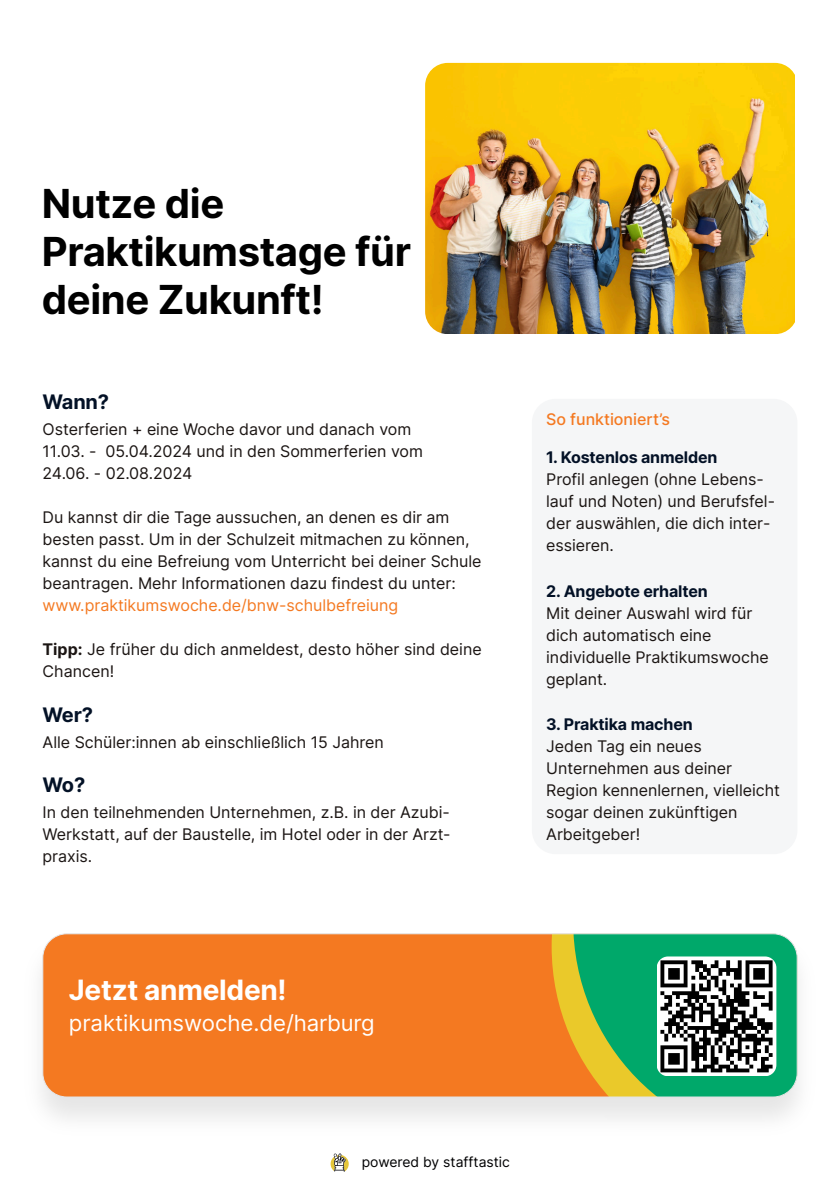
<style>
.page{position:relative;width:840px;height:1191px;background:#fff}
.page>*{position:absolute;margin:0;border:0;box-sizing:border-box;transform-origin:0 0}
.t1{font:700 40px/48px "Inter";letter-spacing:-.01em;color:#000}
.t2{font:700 28px "Inter";letter-spacing:-.01em;color:#fff}
.t3{font:22.2px "Inter";color:#fff}
.t4{font:700 20px "Inter";letter-spacing:-.04em;color:#031126}
.t5{font:16px/22px "Inter";color:#1b1513}
.t6{font:700 16px "Inter";letter-spacing:-.01em;color:#031126}
.t7{font:16px "Inter";color:#f47921}
.t8{font:500 16px "Inter";color:#f47921}
.t9{font:14px "Inter";color:#000002}
.s1{font-weight:700}
</style>
<div class="page">
<img style="left:425px;top:63px;width:369px;height:270px">
<img style="left:41px;top:936px;width:758px;height:184px">
<div style="left:43px;top:933px;width:753px;height:164px;background:#f47921;border-radius:24px"></div>
<svg style="left:551px;top:935px;width:22px;height:107px;fill:#eac92a"></svg>
<svg style="left:573px;top:933px;width:223px;height:164px;background:#549d6e"></svg>
<div style="left:531px;top:399px;width:266px;height:455px;background:#f5f6f7;border-radius:24px"></div>
<svg style="left:330px;top:1153px;width:18px;height:19px"></svg>
<h1 class="t1" style="left:42px;top:179px;width:370px">Nutze die<br>Praktikumstage für deine Zukunft!</h1>
<p class="t4" style="left:43px;top:390px;width:68px">Wann?</p>
<p class="t5" style="left:43px;top:418px;width:382px">Osterferien + eine Woche davor und danach vom<br>11.03. - 05.04.2024 und in den Sommerferien vom<br>24.06. - 02.08.2024</p>
<p class="t5" style="left:43px;top:506px;width:440px">Du kannst dir die Tage aussuchen, an denen es dir am besten passt. Um in der Schulzeit mitmachen zu können, kannst du eine Befreiung vom Unterricht bei deiner Schule beantragen. Mehr Informationen dazu findest du unter:</p>
<p class="t7" style="left:43px;top:596px;width:357px">www.praktikumswoche.de/bnw-schulbefreiung</p>
<p class="t5" style="left:43px;top:638px;width:440px"><span class="s1">Tipp:</span> Je früher du dich anmeldest, desto höher sind deine<br>Chancen!</p>
<p class="t4" style="left:43px;top:702px;width:52px">Wer?</p>
<p class="t5" style="left:43px;top:730px;width:342px">Alle Schüler:innen ab einschließlich 15 Jahren</p>
<p class="t4" style="left:43px;top:772px;width:44px">Wo?</p>
<p class="t5" style="left:43px;top:800px;width:409px;text-align:justify">In den teilnehmenden Unternehmen, z.B. in der Azubi-Werkstatt, auf der Baustelle, im Hotel oder in der Arzt&shy;praxis.</p>
<h2 class="t2" style="left:69px;top:973px;width:219px">Jetzt anmelden!</h2>
<h3 class="t3" style="left:69px;top:1009px;width:307px">praktikumswoche.de/harburg</h3>
<p class="t8" style="left:546px;top:409px;width:125px">So funktioniert’s</p>
<p class="t6" style="left:546px;top:448px;width:173px">1. Kostenlos anmelden</p>
<p class="t5" style="left:546px;top:468px;width:230px">Profil anlegen (ohne Lebens&shy;lauf und Noten) und Berufsfel&shy;der auswählen, die dich inter&shy;essieren.</p>
<p class="t6" style="left:546px;top:581px;width:163px">2. Angebote erhalten</p>
<p class="t5" style="left:546px;top:601px;width:224px">Mit deiner Auswahl wird für dich automatisch eine individuelle Praktikumswoche geplant.</p>
<p class="t6" style="left:546px;top:714px;width:148px">3. Praktika machen</p>
<p class="t5" style="left:546px;top:735px;width:235px">Jeden Tag ein neues<br>Unternehmen aus deiner<br>Region kennenlernen, vielleicht sogar deinen zukünftigen<br>Arbeitgeber!</p>
<p class="t9" style="left:361px;top:1153px;width:150px">powered by stafftastic</p>
</div>
